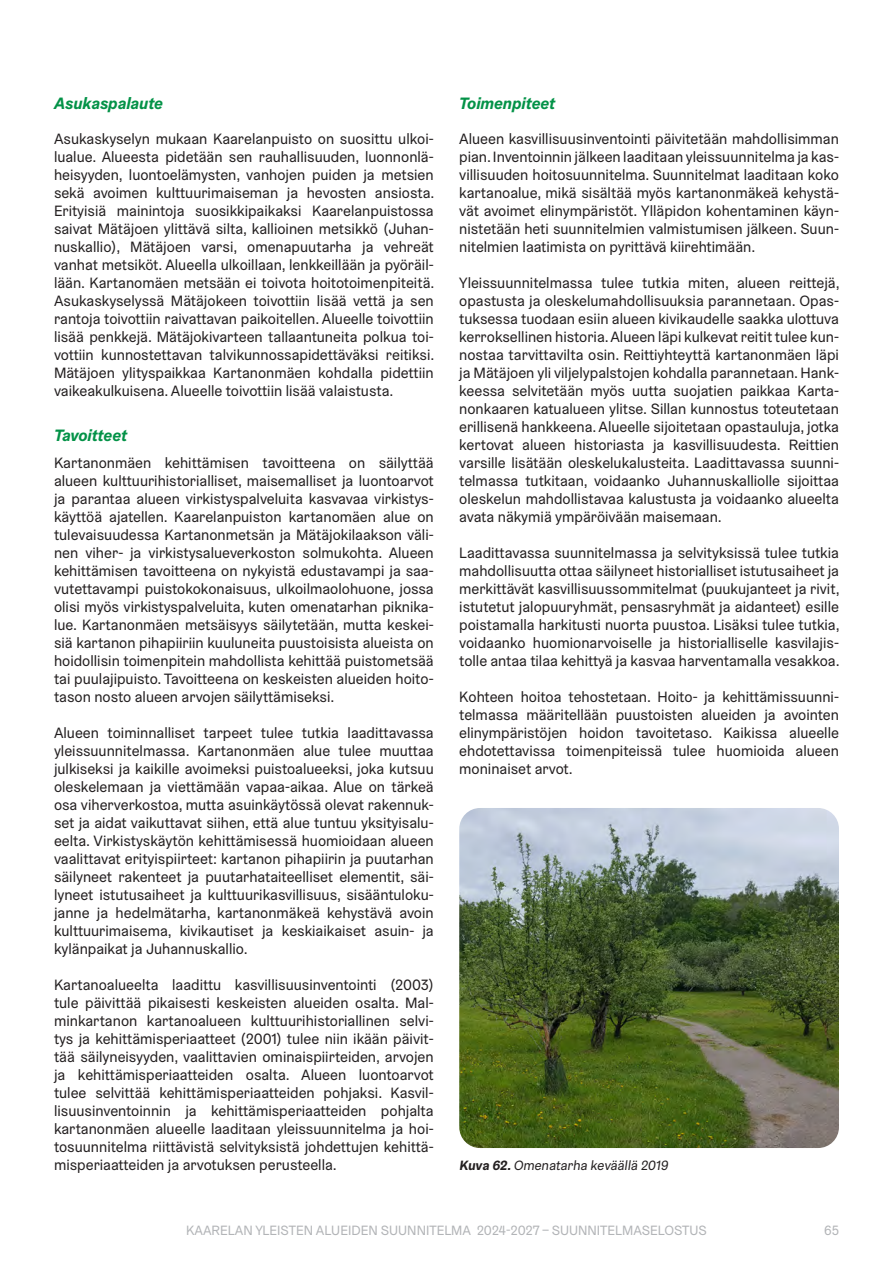
<style>
.page{position:relative;width:893px;height:1263px;background:#fff}
.page>*{position:absolute;margin:0;border:0;box-sizing:border-box;transform-origin:0 0}
.KAARELA_Otsikko4{font:italic 700 16.5px "Graebenbach";color:#039247}
.KAARELA_Leipäteksti{font:15px/18px "Graebenbach";color:#231f20;text-align:justify}
.t1{font:13.5px "Graebenbach";color:#b2b4b7}
.t2{font:13.5px "Graebenbach";color:#231f20}
.s1{font-weight:700}
</style>
<div class="page">
<img style="left:459px;top:808px;width:380px;height:340px">
<h4 class="KAARELA_Otsikko4" style="left:54px;top:92px;width:111px">Asukaspalaute</h4>
<p class="KAARELA_Leipäteksti" style="left:54px;top:130px;width:382px">Asukaskyselyn mukaan Kaarelanpuisto on suosittu ulkoi&shy;lualue. Alueesta pidetään sen rauhallisuuden, luonnonlä&shy;heisyyden, luontoelämysten, vanhojen puiden ja metsien sekä avoimen kulttuurimaiseman ja hevosten ansiosta.<br>Erityisiä mainintoja suosikkipaikaksi Kaarelanpuistossa saivat Mätäjoen ylittävä silta, kallioinen metsikkö (Juhan&shy;nuskallio), Mätäjoen varsi, omenapuutarha ja vehreät vanhat metsiköt. Alueella ulkoillaan, lenkkeillään ja pyöräil&shy;lään. Kartanomäen metsään ei toivota hoitotoimenpiteitä.<br>Asukaskyselyssä Mätäjokeen toivottiin lisää vettä ja sen rantoja toivottiin raivattavan paikoitellen. Alueelle toivottiin lisää penkkejä. Mätäjokivarteen tallaantuneita polkua toi&shy;vottiin kunnostettavan talvikunnossapidettäväksi reitiksi.<br>Mätäjoen ylityspaikkaa Kartanonmäen kohdalla pidettiin vaikeakulkuisena. Alueelle toivottiin lisää valaistusta.</p>
<h4 class="KAARELA_Otsikko4" style="left:54px;top:425px;width:75px">Tavoitteet</h4>
<p class="KAARELA_Leipäteksti" style="left:54px;top:454px;width:381px">Kartanonmäen kehittämisen tavoitteena on säilyttää alueen kulttuurihistorialliset, maisemalliset ja luontoarvot ja parantaa alueen virkistyspalveluita kasvavaa virkistys&shy;käyttöä ajatellen. Kaarelanpuiston kartanomäen alue on tulevaisuudessa Kartanonmetsän ja Mätäjokilaakson väli&shy;nen viher- ja virkistysalueverkoston solmukohta. Alueen kehittämisen tavoitteena on nykyistä edustavampi ja saa&shy;vutettavampi puistokokonaisuus, ulkoilmaolohuone, jossa olisi myös virkistyspalveluita, kuten omenatarhan piknika&shy;lue. Kartanonmäen metsäisyys säilytetään, mutta keskei&shy;siä kartanon pihapiiriin kuuluneita puustoisista alueista on hoidollisin toimenpitein mahdollista kehittää puistometsää tai puulajipuisto. Tavoitteena on keskeisten alueiden hoito&shy;tason nosto alueen arvojen säilyttämiseksi.</p>
<p class="KAARELA_Leipäteksti" style="left:54px;top:724px;width:381px">Alueen toiminnalliset tarpeet tulee tutkia laadittavassa yleissuunnitelmassa. Kartanonmäen alue tulee muuttaa julkiseksi ja kaikille avoimeksi puistoalueeksi, joka kutsuu oleskelemaan ja viettämään vapaa-aikaa. Alue on tärkeä osa viherverkostoa, mutta asuinkäytössä olevat rakennuk&shy;set ja aidat vaikuttavat siihen, että alue tuntuu yksityisalu&shy;eelta. Virkistyskäytön kehittämisessä huomioidaan alueen vaalittavat erityispiirteet: kartanon pihapiirin ja puutarhan säilyneet rakenteet ja puutarhataiteelliset elementit, säi&shy;lyneet istutusaiheet ja kulttuurikasvillisuus, sisääntuloku&shy;janne ja hedelmätarha, kartanonmäkeä kehystävä avoin kulttuurimaisema, kivikautiset ja keskiaikaiset asuin- ja kylänpaikat ja Juhannuskallio.</p>
<p class="KAARELA_Leipäteksti" style="left:54px;top:976px;width:381px">Kartanoalueelta laadittu kasvillisuusinventointi (2003) tule päivittää pikaisesti keskeisten alueiden osalta. Mal&shy;minkartanon kartanoalueen kulttuurihistoriallinen selvi&shy;tys ja kehittämisperiaatteet (2001) tulee niin ikään päivit&shy;tää säilyneisyyden, vaalittavien ominaispiirteiden, arvojen ja kehittämisperiaatteiden osalta. Alueen luontoarvot tulee selvittää kehittämisperiaatteiden pohjaksi. Kasvil&shy;lisuusinventoinnin ja kehittämisperiaatteiden pohjalta kartanonmäen alueelle laaditaan yleissuunnitelma ja hoi&shy;tosuunnitelma riittävistä selvityksistä johdettujen kehittä&shy;misperiaatteiden ja arvotuksen perusteella.</p>
<h4 class="KAARELA_Otsikko4" style="left:459px;top:92px;width:98px">Toimenpiteet</h4>
<p class="KAARELA_Leipäteksti" style="left:459px;top:130px;width:381px">Alueen kasvillisuusinventointi päivitetään mahdollisimman pian. Inventoinnin jälkeen laaditaan yleissuunnitelma ja kas&shy;villisuuden hoitosuunnitelma. Suunnitelmat laaditaan koko kartanoalue, mikä sisältää myös kartanonmäkeä kehystä&shy;vät avoimet elinympäristöt. Ylläpidon kohentaminen käyn&shy;nistetään heti suunnitelmien valmistumisen jälkeen. Suun&shy;nitelmien laatimista on pyrittävä kiirehtimään.</p>
<p class="KAARELA_Leipäteksti" style="left:459px;top:274px;width:382px">Yleissuunnitelmassa tulee tutkia miten, alueen reittejä, opastusta ja oleskelumahdollisuuksia parannetaan. Opas&shy;tuksessa tuodaan esiin alueen kivikaudelle saakka ulottuva kerroksellinen historia. Alueen läpi kulkevat reitit tulee kun&shy;nostaa tarvittavilta osin. Reittiyhteyttä kartanonmäen läpi ja Mätäjoen yli viljelypalstojen kohdalla parannetaan. Hank&shy;keessa selvitetään myös uutta suojatien paikkaa Karta&shy;nonkaaren katualueen ylitse. Sillan kunnostus toteutetaan erillisenä hankkeena. Alueelle sijoitetaan opastauluja, jotka kertovat alueen historiasta ja kasvillisuudesta. Reittien varsille lisätään oleskelukalusteita. Laadittavassa suunni&shy;telmassa tutkitaan, voidaanko Juhannuskalliolle sijoittaa oleskelun mahdollistavaa kalustusta ja voidaanko alueelta avata näkymiä ympäröivään maisemaan.</p>
<p class="KAARELA_Leipäteksti" style="left:459px;top:544px;width:382px">Laadittavassa suunnitelmassa ja selvityksissä tulee tutkia mahdollisuutta ottaa säilyneet historialliset istutusaiheet ja merkittävät kasvillisuussommitelmat (puukujanteet ja rivit, istutetut jalopuuryhmät, pensasryhmät ja aidanteet) esille poistamalla harkitusti nuorta puustoa. Lisäksi tulee tutkia, voidaanko huomionarvoiselle ja historialliselle kasvilajis&shy;tolle antaa tilaa kehittyä ja kasvaa harventamalla vesakkoa.</p>
<p class="KAARELA_Leipäteksti" style="left:459px;top:688px;width:381px">Kohteen hoitoa tehostetaan. Hoito- ja kehittämissuunni&shy;telmassa määritellään puustoisten alueiden ja avointen elinympäristöjen hoidon tavoitetaso. Kaikissa alueelle ehdotettavissa toimenpiteissä tulee huomioida alueen moninaiset arvot.</p>
<p class="t2" style="left:459px;top:1157px;width:212px"><span class="s1">Kuva 62.</span>Omenatarha keväällä 2019</p>
<p class="t1" style="left:186px;top:1221px;width:522px">KAARELAN YLEISTEN ALUEIDEN SUUNNITELMA 2024-2027 – SUUNNITELMASELOSTUS</p>
<p class="t1" style="left:824px;top:1221px;width:16px">65</p>
</div>
